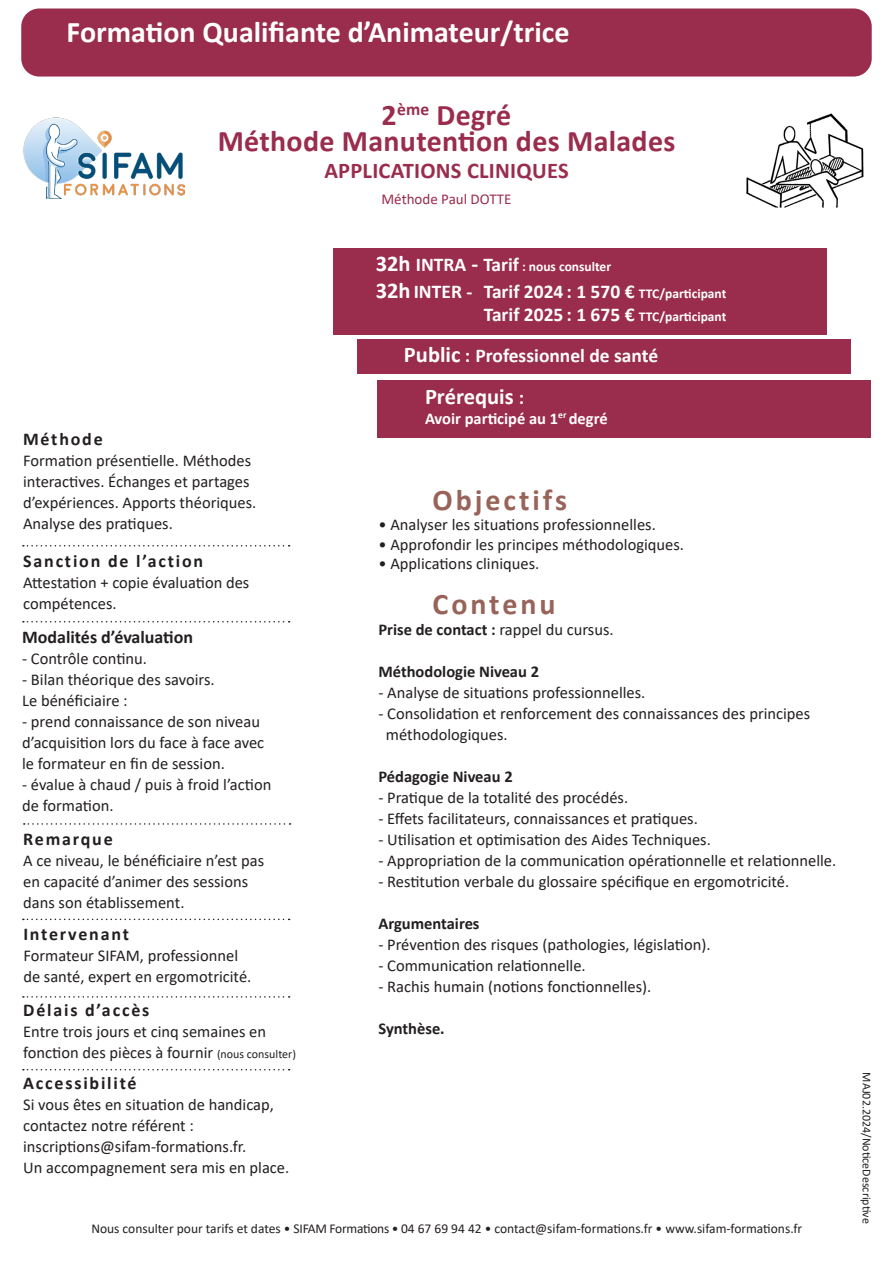
<style>
.page{position:relative;width:893px;height:1263px;background:#fff}
.page>*{position:absolute;margin:0;border:0;box-sizing:border-box;transform-origin:0 0}
.TITRE_1_G{font:700 30px "Calibri";letter-spacing:.01em;color:#9a2c4d}
.t1{font:700 30px "Calibri";color:#fff}
.t2{font:700 30px "Calibri";letter-spacing:.1em;color:#986358}
.TITRE_1_G-2{font:700 22.5px "Calibri";letter-spacing:.01em;color:#9a2c4d}
.t3{font:700 22.5px "Calibri";color:#fff}
.t4{font:700 19.5px "Calibri";color:#fff}
.t5{font:700 18px "Calibri";letter-spacing:.1em;color:#231f20}
.t6{font:700 18px "Calibri";color:#231f20}
.t7{font:16.5px/21px "Calibri";color:#231f20}
.t8{font:700 16.5px "Calibri";color:#231f20}
.t9{font:700 16.5px "Calibri";color:#fff}
.TITRE_1_G-3{font:15px "Calibri";color:#9a2c4d}
.t10{font:13.5px "Calibri";color:#231f20}
.t11{font:700 13.5px "Calibri";color:#fff}
.t12{font:12px "Calibri";color:#231f20}
.s1{font-size:22.5px}
.s2{font-size:19.5px}
.s3{font-size:13.5px}
.s4{font-size:12px}
.s5{font-weight:400}
</style>
<div class="page">
<img style="left:746px;top:113px;width:118px;height:95px">
<div style="left:21px;top:9px;width:851px;height:68px;background:#9a2c4d;border-radius:18px"></div>
<img style="left:23px;top:117px;width:161px;height:81px">
<div style="left:377px;top:380px;width:494px;height:58px;background:#9a2c4d"></div>
<div style="left:357px;top:339px;width:493px;height:34px;background:#9a2c4d"></div>
<svg style="left:23px;top:621px;width:267px;height:1px"></svg>
<svg style="left:23px;top:919px;width:267px;height:1px"></svg>
<svg style="left:23px;top:996px;width:267px;height:2px"></svg>
<svg style="left:23px;top:545px;width:267px;height:1px"></svg>
<svg style="left:23px;top:1069px;width:267px;height:1px"></svg>
<svg style="left:24px;top:823px;width:267px;height:2px"></svg>
<div style="left:333px;top:249px;width:493px;height:86px;background:#9a2c4d"></div>
<p class="t1" style="left:67px;top:11px;width:504px">Formation Qualifiante d’Animateur/trice</p>
<p class="TITRE_1_G" style="left:382px;top:93px;width:131px">2<sup>ème</sup> Degré</p>
<p class="TITRE_1_G" style="left:218px;top:120px;width:459px">Méthode Manutention des Malades</p>
<p class="TITRE_1_G-2" style="left:324px;top:154px;width:246px">APPLICATIONS CLINIQUES</p>
<p class="TITRE_1_G-3" style="left:381px;top:189px;width:131px">Méthode Paul DOTTE</p>
<p class="t11" style="left:376px;top:257px;width:237px"><span class="s1">32h</span> <span class="s2">INTRA</span> <span class="s1">-</span> <span class="s2">Tarif</span> : nous consulter</p>
<p class="t4" style="left:376px;top:278px;width:352px"><span class="s1">32h</span> INTER - Tarif 2024 : 1 570 € <span class="s3">TTC/participant</span></p>
<p class="t4" style="left:484px;top:301px;width:244px">Tarif 2025 : 1 675 € <span class="s3">TTC/participant</span></p>
<p class="t4" style="left:404px;top:342px;width:256px"><span class="s1">Public</span> : Professionnel de santé</p>
<p class="t5" style="left:23px;top:426px;width:81px">Méthode</p>
<p class="t7" style="left:23px;top:449px;width:235px">Formation présentielle. Méthodes interactives. Échanges et partages d’expériences. Apports théoriques.<br>Analyse des pratiques.</p>
<p class="t5" style="left:23px;top:549px;width:182px">Sanction de l’action</p>
<p class="t7" style="left:23px;top:572px;width:228px">Attestation + copie évaluation des compétences.</p>
<p class="t6" style="left:22px;top:625px;width:173px">Modalités d’évaluation</p>
<p class="t7" style="left:22px;top:648px;width:126px">- Contrôle continu.</p>
<p class="t7" style="left:22px;top:669px;width:194px">- Bilan théorique des savoirs.</p>
<p class="t7" style="left:22px;top:690px;width:107px">Le bénéficiaire :</p>
<p class="t7" style="left:22px;top:711px;width:244px">- prend connaissance de son niveau d’acquisition lors du face à face avec le formateur en fin de session.</p>
<p class="t7" style="left:22px;top:774px;width:251px">- évalue à chaud / puis à froid l’action de formation.</p>
<p class="t5" style="left:23px;top:826px;width:91px">Remarque</p>
<p class="t7" style="left:23px;top:849px;width:242px">A ce niveau, le bénéficiaire n’est pas en capacité d’animer des sessions dans son établissement.</p>
<p class="t5" style="left:23px;top:921px;width:107px">Intervenant</p>
<p class="t7" style="left:23px;top:944px;width:216px">Formateur SIFAM, professionnel</p>
<p class="t7" style="left:23px;top:965px;width:230px">de santé, expert en ergomotricité.</p>
<p class="t5" style="left:23px;top:998px;width:128px">Délais d’accès</p>
<p class="t7" style="left:23px;top:1021px;width:274px">Entre trois jours et cinq semaines en fonction des pièces à fournir <span class="s4">(nous consulter)</span></p>
<p class="t5" style="left:23px;top:1070px;width:115px">Accessibilité</p>
<p class="t7" style="left:23px;top:1094px;width:252px">Si vous êtes en situation de handicap, contactez notre référent :</p>
<p class="t7" style="left:23px;top:1136px;width:224px">inscriptions@sifam-formations.fr.</p>
<p class="t7" style="left:23px;top:1157px;width:268px">Un accompagnement sera mis en place.</p>
<p class="t3" style="left:425px;top:380px;width:101px">Prérequis <span class="s2">:</span></p>
<p class="t9" style="left:425px;top:406px;width:184px">Avoir participé au 1<sup>er</sup> degré</p>
<p class="t2" style="left:432px;top:479px;width:136px">Objectifs</p>
<p class="t7" style="left:378px;top:513px;width:279px">• Analyser les situations professionnelles.</p>
<p class="t7" style="left:378px;top:533px;width:307px">• Approfondir les principes méthodologiques.</p>
<p class="t7" style="left:378px;top:553px;width:162px">• Applications cliniques.</p>
<p class="t2" style="left:432px;top:583px;width:125px">Contenu</p>
<p class="t8" style="left:378px;top:618px;width:237px">Prise de contact : <span class="s5">rappel du cursus.</span></p>
<p class="t8" style="left:378px;top:660px;width:162px">Méthodologie Niveau 2</p>
<p class="t7" style="left:378px;top:681px;width:268px">- Analyse de situations professionnelles.</p>
<p class="t7" style="left:378px;top:702px;width:433px">- Consolidation et renforcement des connaissances des principes</p>
<p class="t7" style="left:386px;top:723px;width:123px">méthodologiques.</p>
<p class="t8" style="left:378px;top:765px;width:136px">Pédagogie Niveau 2</p>
<p class="t7" style="left:378px;top:786px;width:251px">- Pratique de la totalité des procédés.</p>
<p class="t7" style="left:378px;top:807px;width:321px">- Effets facilitateurs, connaissances et pratiques.</p>
<p class="t7" style="left:378px;top:828px;width:334px">- Utilisation et optimisation des Aides Techniques.</p>
<p class="t7" style="left:378px;top:849px;width:459px">- Appropriation de la communication opérationnelle et relationnelle.</p>
<p class="t7" style="left:378px;top:870px;width:412px">- Restitution verbale du glossaire spécifique en ergomotricité.</p>
<p class="t8" style="left:378px;top:912px;width:103px">Argumentaires</p>
<p class="t7" style="left:378px;top:933px;width:334px">- Prévention des risques (pathologies, législation).</p>
<p class="t7" style="left:378px;top:954px;width:209px">- Communication relationnelle.</p>
<p class="t7" style="left:378px;top:975px;width:274px">- Rachis humain (notions fonctionnelles).</p>
<p class="t8" style="left:378px;top:1017px;width:68px">Synthèse.</p>
<p class="t10" style="left:91px;top:1219px;width:712px">Nous consulter pour tarifs et dates • SIFAM Formations • 04 67 69 94 42 • contact@sifam-formations.fr • www.sifam-formations.fr</p>
<p class="t12" style="left:875px;top:1072px;width:153px;rotate:90deg">MAJ02.2024/NoticeDescriptive</p>
</div>
